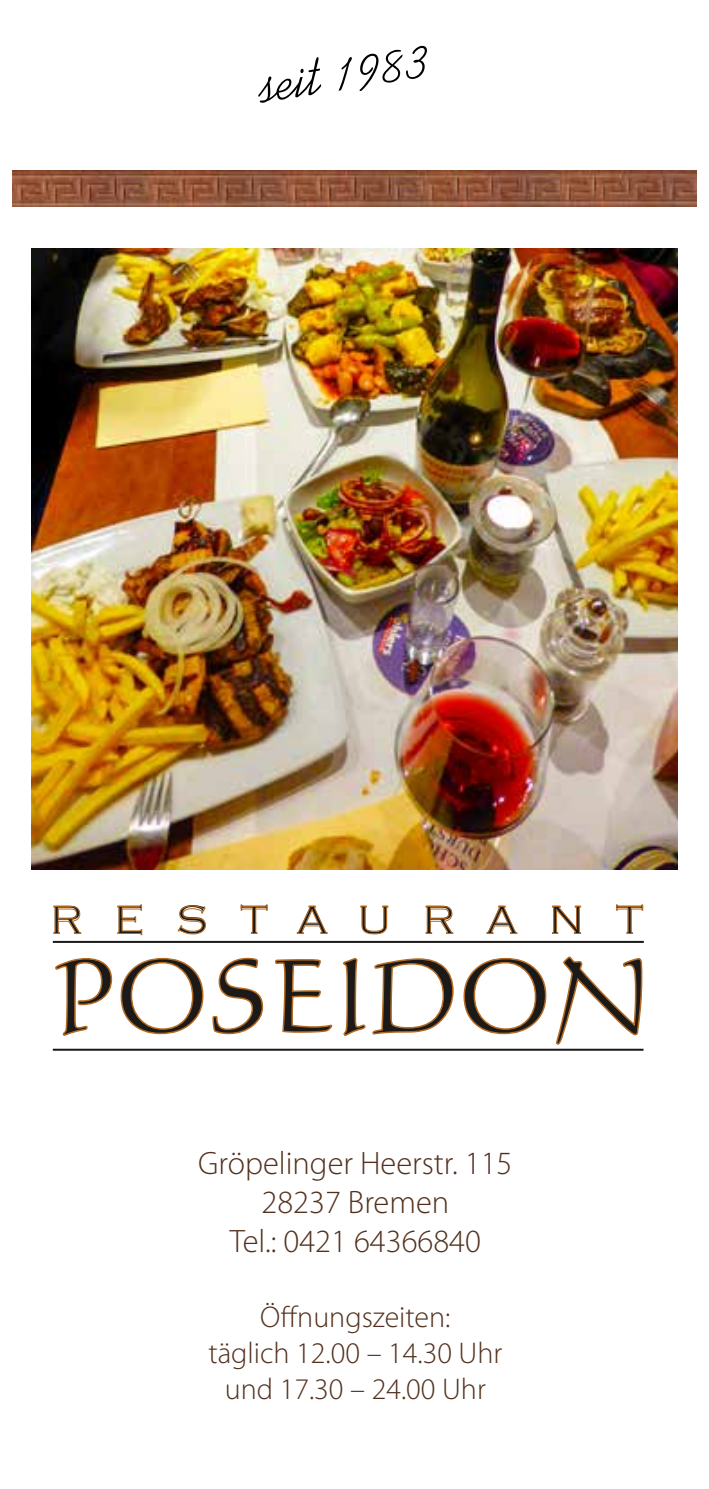
<style>
.page{position:relative;width:709px;height:1489px;background:#fff}
.page>*{position:absolute;margin:0;border:0;box-sizing:border-box;transform-origin:0 0}
.t1{font:99.5px "Calligraphic 421 BT Roman B";color:#1b1a19}
.t2{font:55px "Kaufmann";color:#000}
.t3{font:300 40.5px "Copperplate Gothic";letter-spacing:.805em;color:#1b1a19}
.t4{font:300 32.5px/39px "Myriad Pro";color:#52301d;text-align:center}
.t5{font:300 30px/36px "Myriad Pro";color:#52301d;text-align:center}
</style>
<div class="page">
<img style="left:12px;top:170px;width:684px;height:36px">
<svg style="left:53px;top:905px;width:29px;height:29px"></svg>
<svg style="left:117px;top:904px;width:26px;height:31px"></svg>
<svg style="left:177px;top:905px;width:29px;height:29px"></svg>
<svg style="left:240px;top:904px;width:28px;height:30px"></svg>
<svg style="left:296px;top:905px;width:32px;height:29px"></svg>
<svg style="left:360px;top:905px;width:29px;height:29px"></svg>
<svg style="left:425px;top:905px;width:29px;height:29px"></svg>
<svg style="left:486px;top:905px;width:32px;height:29px"></svg>
<svg style="left:552px;top:905px;width:29px;height:29px"></svg>
<svg style="left:616px;top:904px;width:27px;height:30px"></svg>
<svg style="left:55px;top:958px;width:58px;height:78px"></svg>
<svg style="left:120px;top:957px;width:84px;height:77px"></svg>
<svg style="left:212px;top:957px;width:52px;height:77px"></svg>
<svg style="left:275px;top:959px;width:58px;height:74px"></svg>
<svg style="left:343px;top:958px;width:111px;height:78px"></svg>
<svg style="left:463px;top:957px;width:84px;height:77px"></svg>
<svg style="left:556px;top:956px;width:87px;height:89px"></svg>
<hr style="left:53px;top:1048px;width:590px;height:2px;background:#1b1a19">
<hr style="left:53px;top:940px;width:591px;height:2px;background:#1b1a19">
<img style="left:32px;top:248px;width:645px;height:621px">
<h2 class="t2" style="left:254px;top:54px;width:173px;rotate:-9deg">seit 1983</h2>
<h3 class="t3" style="left:51px;top:898px;width:593px">RESTAURANT</h3>
<h1 class="t1" style="left:53px;top:931px;width:602px">POSEIDON</h1>
<p class="t4" style="left:198px;top:1142px;width:315px">Gröpelinger Heerstr. 115<br>28237 Bremen<br>Tel.: 0421 64366840</p>
<p class="t5" style="left:208px;top:1298px;width:295px">Öffnungszeiten:<br>täglich 12.00 – 14.30 Uhr und 17.30 – 24.00 Uhr</p>
</div>
